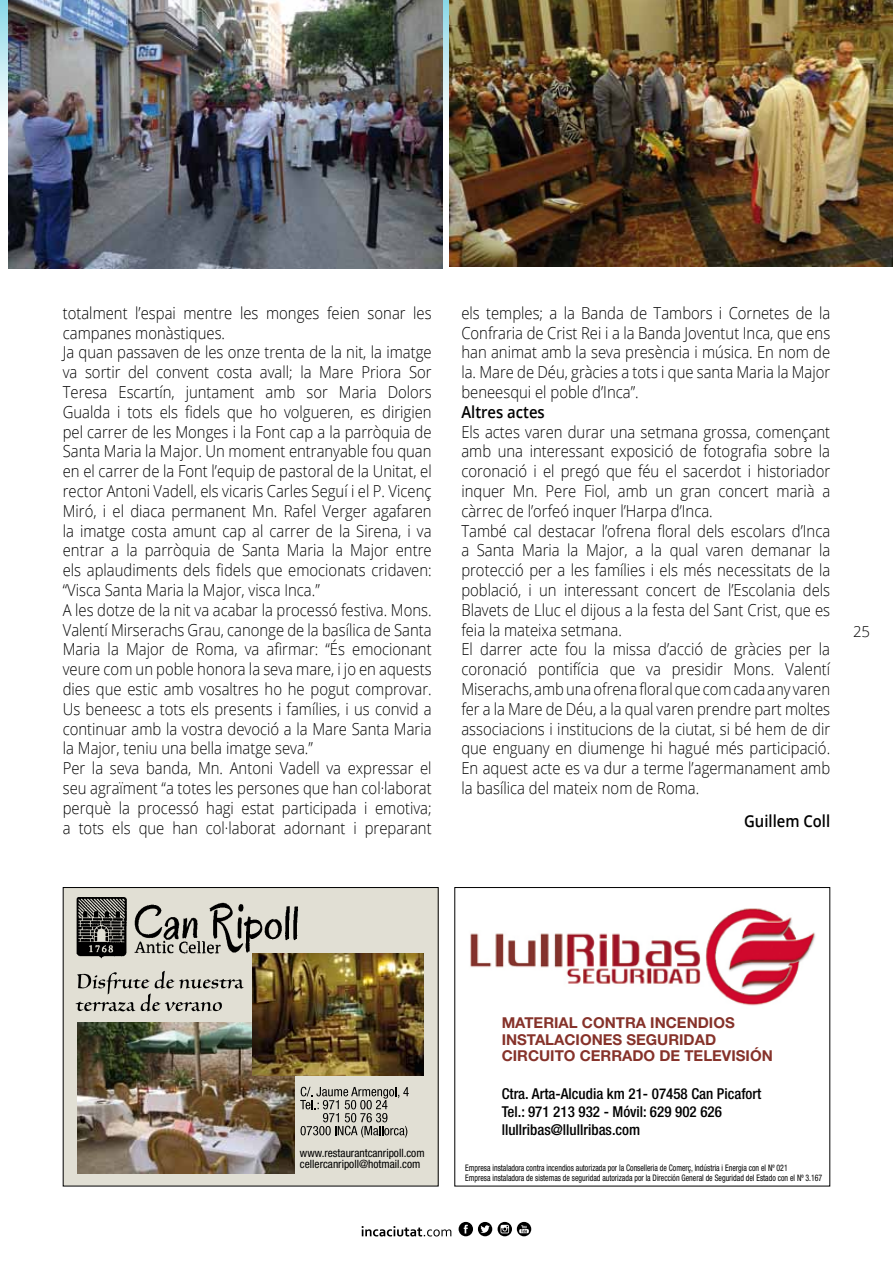
<style>
.page{position:relative;width:893px;height:1263px;background:#fff}
.page>*{position:absolute;margin:0;border:0;box-sizing:border-box;transform-origin:0 0}
.t1{font:300 16.5px/19.8px "Open Sans";color:#000;scale:.9 1}
.t2{font:600 16.5px "Open Sans";color:#000;scale:.9 1}
.t3{font:500 condensed 15px/18px "Helvetica Neue LT Std";color:#000}
.t4{font:700 15px/16.5px "Helvetica Neue LT Std";color:#86322a}
.t5{font:300 15px "Open Sans";color:#000}
.t6{font:condensed 11.4px/11.4px "Helvetica Neue LT Std";color:#000}
.t7{font:condensed 9px/10.8px "Helvetica Neue LT Std";color:#000;scale:.87 1}
</style>
<div class="page">
<svg style="left:362px;top:1226px;width:89px;height:10px"></svg>
<svg style="left:498px;top:1222px;width:33px;height:14px"></svg>
<svg style="left:459px;top:1222px;width:33px;height:14px"></svg>
<img style="left:9px;top:0;width:433px;height:268px">
<img style="left:449px;top:0;width:444px;height:267px">
<div style="left:63px;top:887px;width:375px;height:299px;background:#e1dfd4"></div>
<svg style="left:300px;top:1087px;width:109px;height:50px"></svg>
<img style="left:77px;top:1023px;width:217px;height:150px">
<svg style="left:76px;top:971px;width:168px;height:40px"></svg>
<img style="left:76px;top:897px;width:222px;height:64px">
<img style="left:253px;top:953px;width:171px;height:123px">
<img style="left:470px;top:908px;width:345px;height:98px">
<p class="t1" style="left:63px;top:302px;width:411px">totalment l’espai mentre les monges feien sonar les campanes monàstiques.<br>Ja quan passaven de les onze trenta de la nit, la imatge va sortir del convent costa avall; la Mare Priora Sor Teresa Escartín, juntament amb sor Maria Dolors Gualda i tots els fidels que ho volgueren, es dirigien pel carrer de les Monges i la Font cap a la parròquia de Santa Maria la Major. Un moment entranyable fou quan en el carrer de la Font l’equip de pastoral de la Unitat, el rector Antoni Vadell, els vicaris Carles Seguí i el P. Vicenç Miró, i el diaca permanent Mn. Rafel Verger agafaren la imatge costa amunt cap al carrer de la Sirena, i va entrar a la parròquia de Santa Maria la Major entre els aplaudiments dels fidels que emocionats cridaven: “Visca Santa Maria la Major, visca Inca.”<br>A les dotze de la nit va acabar la processó festiva. Mons.<br>Valentí Mirserachs Grau, canonge de la basílica de Santa Maria la Major de Roma, va afirmar: “És emocionant veure com un poble honora la seva mare, i jo en aquests dies que estic amb vosaltres ho he pogut comprovar.<br>Us beneesc a tots els presents i famílies, i us convid a continuar amb la vostra devoció a la Mare Santa Maria la Major, teniu una bella imatge seva.”<br>Per la seva banda, Mn. Antoni Vadell va expressar el seu agraïment “a totes les persones que han col·laborat perquè la processó hagi estat participada i emotiva; a tots els que han col·laborat adornant i preparant</p>
<p class="t1" style="left:461px;top:302px;width:411px;text-align:justify">els temples; a la Banda de Tambors i Cornetes de la Confraria de Crist Rei i a la Banda Joventut Inca, que ens han animat amb la seva presència i música. En nom de la. Mare de Déu, gràcies a tots i que santa Maria la Major beneesqui el poble d’Inca”.</p>
<p class="t2" style="left:461px;top:400px;width:94px">Altres actes</p>
<p class="t1" style="left:461px;top:421px;width:411px">Els actes varen durar una setmana grossa, començant amb una interessant exposició de fotografia sobre la coronació i el pregó que féu el sacerdot i historiador inquer Mn. Pere Fiol, amb un gran concert marià a càrrec de l’orfeó inquer l’Harpa d’Inca.<br>També cal destacar l’ofrena floral dels escolars d’Inca a Santa Maria la Major, a la qual varen demanar la protecció per a les famílies i els més necessitats de la població, i un interessant concert de l’Escolania dels Blavets de Lluc el dijous a la festa del Sant Crist, que es feia la mateixa setmana.<br>El darrer acte fou la missa d’acció de gràcies per la coronació pontifícia que va presidir Mons. Valentí Miserachs, amb una ofrena floral que com cada any varen fer a la Mare de Déu, a la qual varen prendre part moltes associacions i institucions de la ciutat, si bé hem de dir que enguany en diumenge hi hagué més participació.<br>En aquest acte es va dur a terme l’agermanament amb la basílica del mateix nom de Roma.</p>
<p class="t2" style="left:744px;top:809px;width:97px">Guillem Coll</p>
<p class="t5" style="left:853px;top:621px;width:19px">25</p>
<p class="t6" style="left:300px;top:1147px;width:126px">www.restaurantcanripoll.com cellercanripoll@hotmail.com</p>
<p class="t4" style="left:502px;top:1014px;width:273px">MATERIAL CONTRA INCENDIOS<br>INSTALACIONES SEGURIDAD<br>CIRCUITO CERRADO DE TELEVISIÓN</p>
<p class="t3" style="left:502px;top:1084px;width:261px">Ctra. Arta-Alcudia km 21- 07458 Can Picafort<br>Tel.: 971 213 932 - Móvil: 629 902 626 llullribas@llullribas.com</p>
<p class="t7" style="left:465px;top:1162px;width:412px">Empresa instaladora contra incendios autorizada por la Conselleria de Comerç, Indústria i Energia con el Nº 021<br>Empresa instaladora de sistemas de seguridad autorizada por la Dirección General de Seguridad del Estado con el Nº 3.167</p>
</div>
